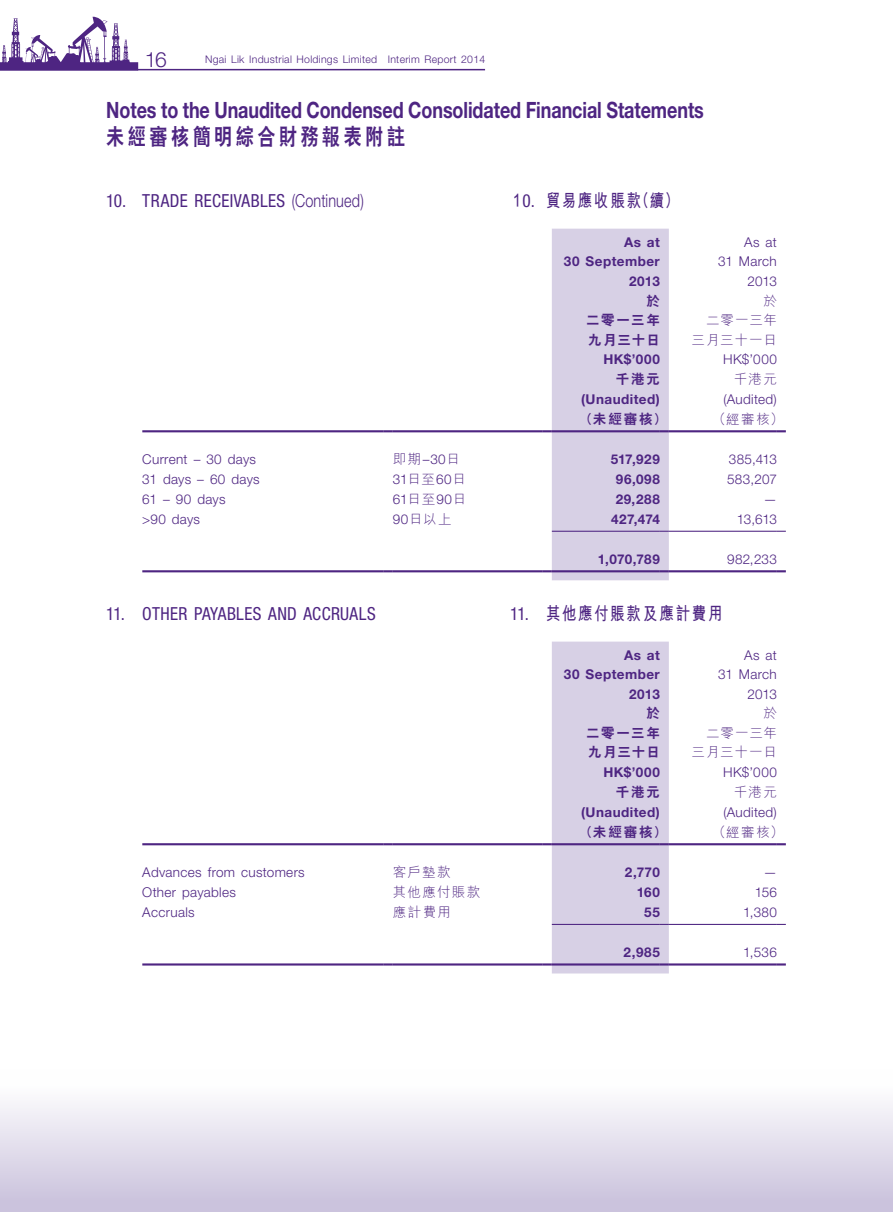
<style>
.page{position:relative;width:893px;height:1212px;background:#fff}
.page>*{position:absolute;margin:0;border:0;box-sizing:border-box;transform-origin:0 0}
.t1{font:700 22.5px "Helvetica Neue LT Std";letter-spacing:-.005em;color:#4e2582;scale:.8 1}
.t2{font:800 22.5px "C Hei 2 HK";letter-spacing:.2em;color:#4e2582;scale:.8 1}
.t3{font:300 21px "Helvetica Neue LT Std";color:#4e2582}
._03_H1{font:condensed 18px "Helvetica Neue LT Std";letter-spacing:.02em;color:#4e2582;scale:.96 1}
._03_H1-2{font:700 18px "M Hei HK";letter-spacing:.125em;color:#4e2582;scale:.8 1}
._31_table_tab_6pt{font:700 13.5px/19.5px "Helvetica Neue LT Std";letter-spacing:.03em;color:#4e2582;text-align:right}
._31_table_tab_6pt-2{font:300 13.5px/19.5px "Helvetica Neue LT Std";letter-spacing:.02em;color:#4e2582;text-align:right}
._15_Table_Stub{font:300 13.5px "Helvetica Neue LT Std";letter-spacing:.025em;color:#4e2582}
._31_table_tab_6pt-3{font:800 13.5px/19.5px "C Hei 2 HK";letter-spacing:.125em;color:#4e2582;text-align:justify}
._15_Table_Stub-2{font:300 13.5px "M Hei HK";letter-spacing:.1em;color:#4e2582}
._31_table_tab_6pt-4{font:300 13.5px/19.5px "M Hei HK";letter-spacing:.055em;color:#4e2582;text-align:right}
._31_table_tab_6pt-5{font:300 13.5px "M Hei HK";letter-spacing:.085em;color:#4e2582}
.t4{font:300 10.5px "Helvetica Neue LT Std";letter-spacing:.025em;color:#4e2582}
.s1{font-weight:300;font-stretch:normal}
.s2{font-family:"Helvetica Neue LT Std";font-weight:400;font-stretch:condensed}
.s3{font-family:"Helvetica Neue LT Std"}
.s4{font-family:"M Hei HK"}
</style>
<div class="page">
<svg style="left:0;top:17px;width:138px;height:54px"></svg>
<hr style="left:138px;top:69px;width:347px;height:1px;background:#4e2582">
<div style="left:0;top:1069px;width:893px;height:143px;background:linear-gradient(to bottom,#fff,#c8bfdb)"></div>
<hr style="left:142px;top:430px;width:242px;height:2px;background:#4e2582">
<svg style="left:384px;top:430px;width:9px;height:2px"></svg>
<hr style="left:393px;top:430px;width:150px;height:2px;background:#4e2582">
<hr style="left:669px;top:430px;width:108px;height:2px;background:#4e2582">
<svg style="left:777px;top:430px;width:9px;height:2px"></svg>
<hr style="left:142px;top:570px;width:242px;height:2px;background:#4e2582">
<svg style="left:384px;top:570px;width:9px;height:2px"></svg>
<hr style="left:393px;top:570px;width:150px;height:2px;background:#4e2582">
<hr style="left:669px;top:570px;width:108px;height:2px;background:#4e2582">
<svg style="left:777px;top:570px;width:9px;height:2px"></svg>
<svg style="left:543px;top:229px;width:126px;height:351px"></svg>
<hr style="left:669px;top:531px;width:108px;height:1px;background:#4e2582">
<hr style="left:142px;top:843px;width:242px;height:2px;background:#4e2582">
<svg style="left:384px;top:843px;width:9px;height:2px"></svg>
<hr style="left:393px;top:843px;width:150px;height:2px;background:#4e2582">
<hr style="left:669px;top:843px;width:108px;height:2px;background:#4e2582">
<svg style="left:777px;top:843px;width:9px;height:2px"></svg>
<hr style="left:142px;top:963px;width:242px;height:2px;background:#4e2582">
<svg style="left:384px;top:963px;width:9px;height:2px"></svg>
<hr style="left:393px;top:963px;width:150px;height:2px;background:#4e2582">
<hr style="left:669px;top:963px;width:108px;height:2px;background:#4e2582">
<svg style="left:777px;top:963px;width:9px;height:2px"></svg>
<svg style="left:543px;top:642px;width:126px;height:331px"></svg>
<hr style="left:669px;top:924px;width:108px;height:1px;background:#4e2582">
<h2 class="t3" style="left:145px;top:47px;width:24px">16</h2>
<p class="t4" style="left:205px;top:53px;width:282px">Ngai Lik Industrial Holdings Limited Interim Report 2014</p>
<h1 class="t1" style="left:106px;top:96px;width:748px">Notes to the Unaudited Condensed Consolidated Financial Statements</h1>
<h1 class="t2" style="left:106px;top:122px;width:375px">未經審核簡明綜合財務報表附註</h1>
<p class="_03_H1" style="left:106px;top:191px;width:270px">10. TRADE RECEIVABLES <span class="s1">(Continued)</span></p>
<p class="_03_H1-2" style="left:510px;top:188px;width:213px">１<span class="s2">0.</span> 貿易應收賬款（續）</p>
<p class="_31_table_tab_6pt" style="left:564px;top:232px;width:97px">As at<br>30 September<br>2013</p>
<p class="_31_table_tab_6pt-2" style="left:718px;top:232px;width:60px">As at<br>31 March<br>2013</p>
<p class="_31_table_tab_6pt-3" style="left:586px;top:291px;width:75px;text-indent:60px">於二零一三年九月三十日</p>
<p class="_31_table_tab_6pt-4" style="left:691px;top:290px;width:87px">於<br>二零一三年三月三十一日</p>
<p class="_31_table_tab_6pt" style="left:603px;top:349px;width:58px">HK$’000</p>
<p class="_31_table_tab_6pt-2" style="left:723px;top:349px;width:55px">HK$’000</p>
<p class="_31_table_tab_6pt-3" style="left:616px;top:369px;width:46px">千港元</p>
<p class="_31_table_tab_6pt-5" style="left:734px;top:370px;width:45px">千港元</p>
<p class="_31_table_tab_6pt" style="left:581px;top:389px;width:80px">(Unaudited)</p>
<p class="_31_table_tab_6pt-2" style="left:723px;top:389px;width:55px">(Audited)</p>
<p class="_31_table_tab_6pt-3" style="left:579px;top:409px;width:89px">（未經審核）</p>
<p class="_31_table_tab_6pt-5" style="left:712px;top:409px;width:73px">（經審核）</p>
<p class="_15_Table_Stub" style="left:142px;top:451px;width:115px">Current – 30 days</p>
<p class="_15_Table_Stub-2" style="left:393px;top:450px;width:69px">即期<span class="s3">–30</span>日</p>
<p class="_31_table_tab_6pt" style="left:611px;top:449px;width:51px">517,929</p>
<p class="_31_table_tab_6pt-2" style="left:729px;top:449px;width:49px">385,413</p>
<p class="_15_Table_Stub" style="left:142px;top:471px;width:119px">31 days – 60 days</p>
<p class="_15_Table_Stub" style="left:393px;top:471px;width:75px">31<span class="s4">日至</span>60<span class="s4">日</span></p>
<p class="_31_table_tab_6pt" style="left:616px;top:469px;width:45px">96,098</p>
<p class="_31_table_tab_6pt-2" style="left:727px;top:469px;width:51px">583,207</p>
<p class="_15_Table_Stub" style="left:142px;top:491px;width:85px">61 – 90 days</p>
<p class="_15_Table_Stub" style="left:393px;top:491px;width:75px">61<span class="s4">日至</span>90<span class="s4">日</span></p>
<p class="_31_table_tab_6pt" style="left:616px;top:489px;width:46px">29,288</p>
<p class="_31_table_tab_6pt-2" style="left:763px;top:489px;width:15px">—</p>
<p class="_15_Table_Stub" style="left:142px;top:510px;width:59px">&gt;90 days</p>
<p class="_15_Table_Stub-2" style="left:393px;top:509px;width:60px"><span class="s3">90</span>日以上</p>
<p class="_31_table_tab_6pt" style="left:611px;top:509px;width:50px">427,474</p>
<p class="_31_table_tab_6pt-2" style="left:737px;top:509px;width:42px">13,613</p>
<p class="_31_table_tab_6pt" style="left:598px;top:549px;width:63px">1,070,789</p>
<p class="_31_table_tab_6pt-2" style="left:727px;top:549px;width:51px">982,233</p>
<p class="_03_H1" style="left:106px;top:604px;width:282px">11. OTHER PAYABLES AND ACCRUALS</p>
<p class="_03_H1-2" style="left:510px;top:600px;width:267px"><span class="s2">11.</span> 其他應付賬款及應計費用</p>
<p class="_31_table_tab_6pt" style="left:564px;top:645px;width:97px">As at<br>30 September<br>2013</p>
<p class="_31_table_tab_6pt-2" style="left:718px;top:645px;width:60px">As at<br>31 March<br>2013</p>
<p class="_31_table_tab_6pt-3" style="left:586px;top:704px;width:75px;text-indent:60px">於二零一三年九月三十日</p>
<p class="_31_table_tab_6pt-4" style="left:691px;top:703px;width:87px">於<br>二零一三年三月三十一日</p>
<p class="_31_table_tab_6pt" style="left:603px;top:762px;width:58px">HK$’000</p>
<p class="_31_table_tab_6pt-2" style="left:723px;top:762px;width:55px">HK$’000</p>
<p class="_31_table_tab_6pt-3" style="left:616px;top:782px;width:46px">千港元</p>
<p class="_31_table_tab_6pt-5" style="left:734px;top:782px;width:45px">千港元</p>
<p class="_31_table_tab_6pt" style="left:581px;top:802px;width:80px">(Unaudited)</p>
<p class="_31_table_tab_6pt-2" style="left:723px;top:802px;width:55px">(Audited)</p>
<p class="_31_table_tab_6pt-3" style="left:579px;top:822px;width:89px">（未經審核）</p>
<p class="_31_table_tab_6pt-5" style="left:712px;top:822px;width:73px">（經審核）</p>
<p class="_15_Table_Stub" style="left:142px;top:864px;width:164px">Advances from customers</p>
<p class="_15_Table_Stub-2" style="left:393px;top:863px;width:59px">客戶墊款</p>
<p class="_31_table_tab_6pt" style="left:625px;top:862px;width:37px">2,770</p>
<p class="_31_table_tab_6pt-2" style="left:763px;top:862px;width:15px">—</p>
<p class="_15_Table_Stub" style="left:142px;top:884px;width:95px">Other payables</p>
<p class="_15_Table_Stub-2" style="left:393px;top:882px;width:89px">其他應付賬款</p>
<p class="_31_table_tab_6pt" style="left:637px;top:882px;width:25px">160</p>
<p class="_31_table_tab_6pt-2" style="left:755px;top:882px;width:24px">156</p>
<p class="_15_Table_Stub" style="left:142px;top:904px;width:54px">Accruals</p>
<p class="_15_Table_Stub-2" style="left:393px;top:902px;width:60px">應計費用</p>
<p class="_31_table_tab_6pt" style="left:644px;top:902px;width:17px">55</p>
<p class="_31_table_tab_6pt-2" style="left:743px;top:902px;width:35px">1,380</p>
<p class="_31_table_tab_6pt" style="left:624px;top:942px;width:38px">2,985</p>
<p class="_31_table_tab_6pt-2" style="left:743px;top:942px;width:35px">1,536</p>
</div>
